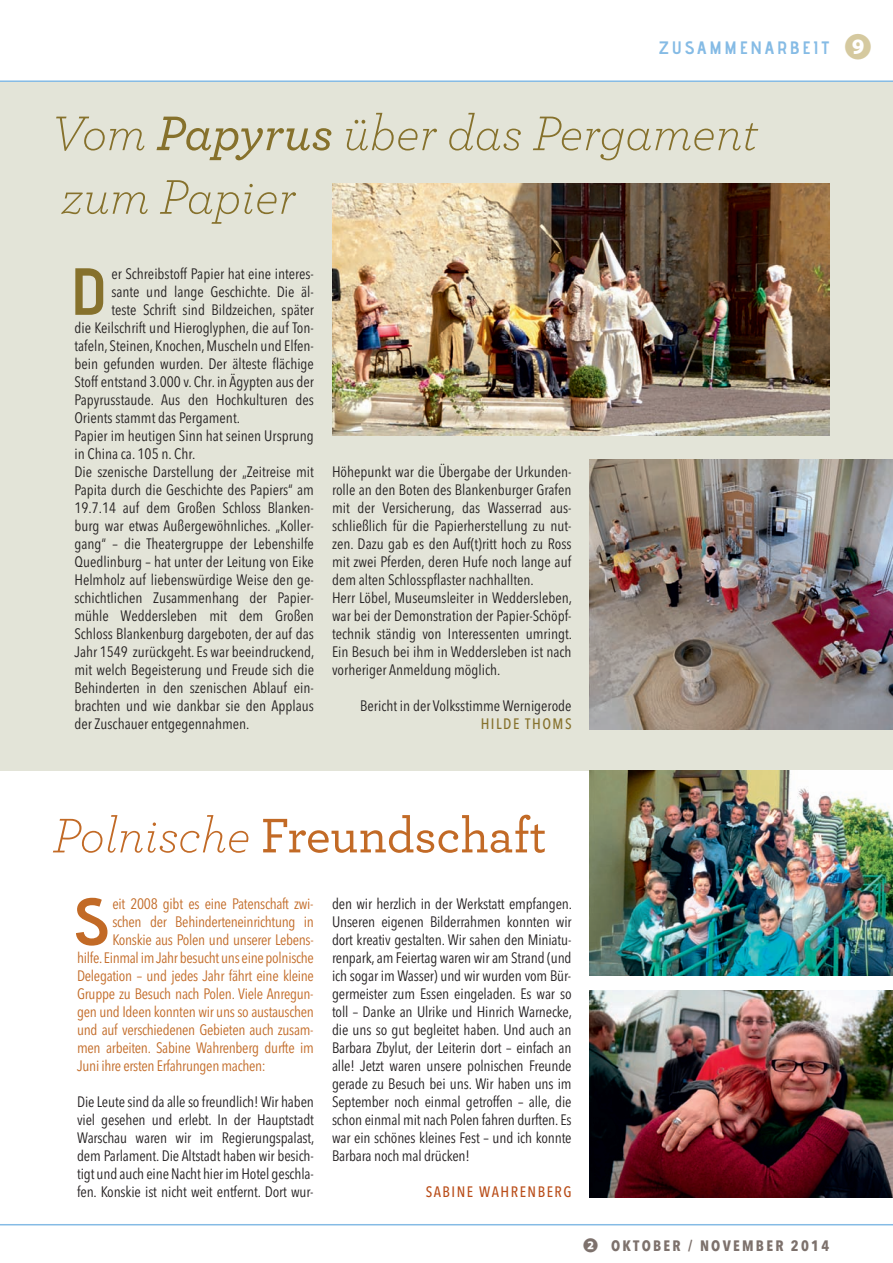
<style>
.page{position:relative;width:893px;height:1263px;background:#fff}
.page>*{position:absolute;margin:0;border:0;box-sizing:border-box;transform-origin:0 0}
.t1{font:66.45px "adventpro Bd 3";color:#86712c}
.t2{font:66.45px "adventpro Bd 3";color:#c26a26}
.t3{font:italic 300 51px/63.6px "Archer";color:#86712c}
.t4{font:500 51px "Archer";letter-spacing:-.01em;color:#c26a26}
.t5{font:18px "adventpro Bd 3";letter-spacing:.15em;color:#85bbe5}
.t6{font:15px/18px "Avenir Next Condensed";color:#231f20;text-align:justify}
.t7{font:15px "Avenir Next Condensed";letter-spacing:-.02em;color:#c26a26}
.t8{font:700 15px "Avenir Next Condensed";letter-spacing:.15em;color:#7d716c}
.t9{font:500 15px "Avenir Next Condensed";letter-spacing:.1em;color:#b94d19}
.t10{font:500 15px "Avenir Next Condensed";letter-spacing:.1em;color:#86712c}
.s1{font-family:"Koz Go Pr 6 N";font-weight:700;font-size:27.15px;color:#d5c99f}
.s2{font-weight:500}
.s3{font-weight:300;font-style:italic}
.s4{font-family:"Koz Go Pr 6 N"}
</style>
<div class="page">
<div style="left:0;top:81px;width:893px;height:690px;background:#e3e4d8"></div>
<hr style="left:0;top:80px;width:893px;height:2px;background:#85bbe5">
<img style="left:590px;top:459px;width:303px;height:270px">
<img style="left:332px;top:184px;width:497px;height:252px">
<img style="left:590px;top:990px;width:303px;height:208px">
<img style="left:590px;top:771px;width:303px;height:205px">
<hr style="left:0;top:1224px;width:893px;height:1px;background:#85bbe5">
<p class="t5" style="left:659px;top:41px;width:214px">zUSAMMENARBEIT <span class="s1">❾</span></p>
<h2 class="t3" style="left:51px;top:107px;width:709px">Vom <span class="s2">Papyrus</span> über das Pergament zum Papier</h2>
<p class="t6" style="left:111px;top:264px;width:204px">er Schreibstoff Papier hat eine interes-</p>
<p class="t6" style="left:111px;top:282px;width:204px">sante und lange Geschichte. Die äl-</p>
<p class="t6" style="left:111px;top:300px;width:204px">teste Schrift sind Bildzeichen, später</p>
<p class="t6" style="left:74px;top:318px;width:241px">die Keilschrift und Hieroglyphen, die auf Ton-</p>
<p class="t6" style="left:74px;top:336px;width:241px">tafeln, Steinen, Knochen, Muscheln und Elfen-</p>
<p class="t6" style="left:74px;top:354px;width:241px">bein gefunden wurden. Der älteste flächige</p>
<p class="t6" style="left:74px;top:372px;width:241px">Stoff entstand 3.000 v. Chr. in Ägypten aus der</p>
<p class="t6" style="left:74px;top:390px;width:241px">Papyrusstaude. Aus den Hochkulturen des</p>
<p class="t6" style="left:74px;top:408px;width:167px">Orients stammt das Pergament.</p>
<p class="t6" style="left:74px;top:426px;width:241px">Papier im heutigen Sinn hat seinen Ursprung</p>
<p class="t6" style="left:74px;top:444px;width:122px">in China ca. 105 n. Chr.</p>
<p class="t6" style="left:74px;top:462px;width:241px">Die szenische Darstellung der „Zeitreise mit</p>
<p class="t6" style="left:74px;top:480px;width:241px">Papita durch die Geschichte des Papiers“ am</p>
<p class="t6" style="left:74px;top:498px;width:241px">19.7.14 auf dem Großen Schloss Blanken-</p>
<p class="t6" style="left:74px;top:516px;width:241px">burg war etwas Außergewöhnliches. „Koller-</p>
<p class="t6" style="left:74px;top:534px;width:241px">gang“ – die Theatergruppe der Lebenshilfe</p>
<p class="t6" style="left:74px;top:552px;width:241px">Quedlinburg – hat unter der Leitung von Eike</p>
<p class="t6" style="left:74px;top:570px;width:241px">Helmholz auf liebenswürdige Weise den ge-</p>
<p class="t6" style="left:74px;top:588px;width:241px">schichtlichen Zusammenhang der Papier-</p>
<p class="t6" style="left:74px;top:606px;width:241px">mühle Weddersleben mit dem Großen</p>
<p class="t6" style="left:74px;top:624px;width:241px">Schloss Blankenburg dargeboten, der auf das</p>
<p class="t6" style="left:74px;top:642px;width:241px">Jahr 1549 zurückgeht. Es war beeindruckend,</p>
<p class="t6" style="left:74px;top:660px;width:241px">mit welch Begeisterung und Freude sich die</p>
<p class="t6" style="left:74px;top:678px;width:241px">Behinderten in den szenischen Ablauf ein-</p>
<p class="t6" style="left:74px;top:696px;width:241px">brachten und wie dankbar sie den Applaus</p>
<p class="t6" style="left:74px;top:714px;width:176px">der Zuschauer entgegennahmen.</p>
<h1 class="t1" style="left:70px;top:268px;width:38px">D</h1>
<p class="t6" style="left:332px;top:462px;width:242px;text-align:left">Höhepunkt war die Übergabe der Urkunden&shy;rolle an den Boten des Blankenburger Grafen mit der Versicherung, das Wasserrad aus&shy;schließlich für die Papierherstellung zu nut&shy;zen. Dazu gab es den Auf(t)ritt hoch zu Ross mit zwei Pferden, deren Hufe noch lange auf dem alten Schlosspflaster nachhallten.<br>Herr Löbel, Museumsleiter in Weddersleben, war bei der Demonstration der Papier-Schöpf&shy;technik ständig von Interessenten umringt.<br>Ein Besuch bei ihm in Weddersleben ist nach vorheriger Anmeldung möglich.</p>
<p class="t6" style="left:360px;top:696px;width:213px">Bericht in der Volksstimme Wernigerode</p>
<p class="t10" style="left:481px;top:714px;width:92px">HILDE THOMS</p>
<h2 class="t4" style="left:53px;top:819px;width:495px"><span class="s3">Polnische</span> Freundschaft</h2>
<h1 class="t2" style="left:73px;top:898px;width:37px">S</h1>
<p class="t6" style="left:332px;top:894px;width:242px">den wir herzlich in der Werkstatt empfangen.<br>Unseren eigenen Bilderrahmen konnten wir dort kreativ gestalten. Wir sahen den Miniatu&shy;renpark, am Feiertag waren wir am Strand (und ich sogar im Wasser) und wir wurden vom Bür&shy;germeister zum Essen eingeladen. Es war so toll – Danke an Ulrike und Hinrich Warnecke, die uns so gut begleitet haben. Und auch an Barbara Zbylut, der Leiterin dort – einfach an alle! Jetzt waren unsere polnischen Freunde gerade zu Besuch bei uns. Wir haben uns im September noch einmal getroffen – alle, die schon einmal mit nach Polen fahren durften. Es war ein schönes kleines Fest – und ich konnte Barbara noch mal drücken!</p>
<p class="t9" style="left:426px;top:1182px;width:147px">SABINE WAHRENBERG</p>
<p class="t7" style="left:112px;top:891px;width:203px">eit 2008 gibt es eine Patenschaft zwi-</p>
<p class="t7" style="left:112px;top:909px;width:203px">schen der Behinderteneinrichtung in</p>
<p class="t7" style="left:112px;top:927px;width:203px">Konskie aus Polen und unserer Lebens-</p>
<p class="t7" style="left:77px;top:945px;width:238px">hilfe. Einmal im Jahr besucht uns eine polnische</p>
<p class="t7" style="left:77px;top:963px;width:238px">Delegation – und jedes Jahr fährt eine kleine</p>
<p class="t7" style="left:77px;top:981px;width:238px">Gruppe zu Besuch nach Polen. Viele Anregun-</p>
<p class="t7" style="left:77px;top:999px;width:238px">gen und Ideen konnten wir uns so austauschen</p>
<p class="t7" style="left:77px;top:1017px;width:238px">und auf verschiedenen Gebieten auch zusam-</p>
<p class="t7" style="left:77px;top:1035px;width:238px">men arbeiten. Sabine Wahrenberg durfte im</p>
<p class="t7" style="left:77px;top:1053px;width:190px">Juni ihre ersten Erfahrungen machen:</p>
<p class="t6" style="left:77px;top:1092px;width:239px">Die Leute sind da alle so freundlich! Wir haben viel gesehen und erlebt. In der Hauptstadt Warschau waren wir im Regierungspalast, dem Parlament. Die Altstadt haben wir besich&shy;tigt und auch eine Nacht hier im Hotel geschla&shy;fen. Konskie ist nicht weit entfernt. Dort wur-</p>
<p class="t8" style="left:583px;top:1236px;width:247px"><span class="s4">❷</span> OKTOBER / NOVEMBER 2014</p>
</div>
